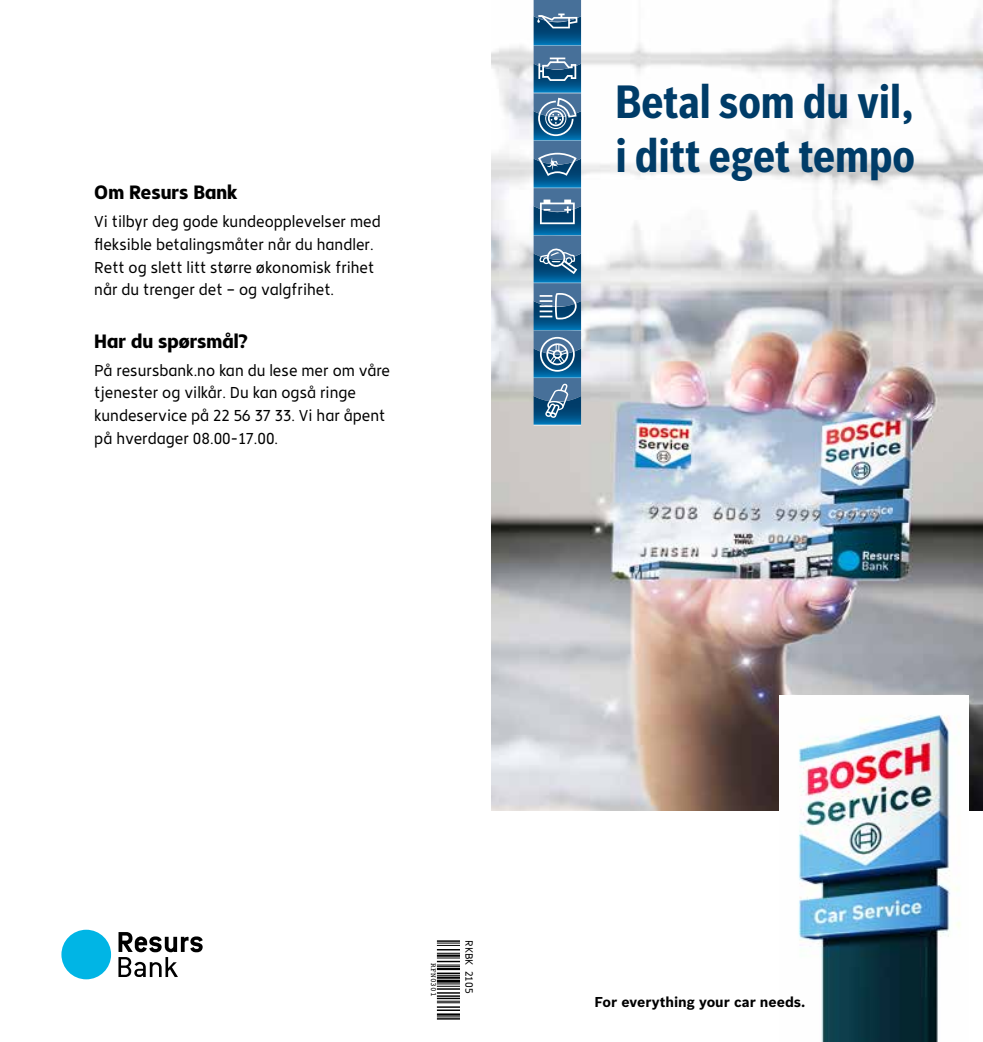
<style>
.page{position:relative;width:983px;height:1042px;background:#fff}
.page>*{position:absolute;margin:0;border:0;box-sizing:border-box;transform-origin:0 0}
.t1{font:700 45.5px/54.6px "Bosch Sans Cond";color:#003c68}
.t2{font:800 19.25px "Resurs Sans";color:#000}
.t3{font:15.75px/22.8px "Resurs Sans";color:#000}
.t4{font:700 14px "Bosch Sans";color:#000}
.t5{font:10.5px "Resurs Sans";color:#000}
.t6{font:7.88px "Courier";color:#000}
</style>
<div class="page">
<img style="left:491px;top:0;width:491px;height:810px">
<hr style="left:437px;top:940px;width:23px;height:2px;background:#000">
<svg style="left:437px;top:942px;width:23px;height:25px"></svg>
<hr style="left:437px;top:968px;width:23px;height:2px;background:#000">
<hr style="left:437px;top:972px;width:23px;height:2px;background:#000">
<svg style="left:437px;top:975px;width:23px;height:1px"></svg>
<hr style="left:437px;top:976px;width:23px;height:3px;background:#000">
<hr style="left:437px;top:979px;width:23px;height:3px;background:#000">
<svg style="left:437px;top:983px;width:23px;height:10px"></svg>
<hr style="left:437px;top:995px;width:23px;height:2px;background:#000">
<hr style="left:437px;top:997px;width:23px;height:2px;background:#000">
<svg style="left:437px;top:1001px;width:23px;height:2px"></svg>
<hr style="left:437px;top:1006px;width:23px;height:2px;background:#000">
<hr style="left:437px;top:1009px;width:23px;height:2px;background:#000">
<hr style="left:437px;top:1013px;width:23px;height:2px;background:#000">
<svg style="left:437px;top:1016px;width:23px;height:3px"></svg>
<div style="left:61px;top:929px;width:50px;height:50px;background:#00b5e5;border-radius:50%"></div>
<svg style="left:118px;top:932px;width:85px;height:45px"></svg>
<img style="left:533px;top:117px;width:48px;height:89px">
<img style="left:533px;top:22px;width:48px;height:95px">
<svg style="left:538px;top:98px;width:38px;height:38px"></svg>
<img style="left:533px;top:141px;width:48px;height:24px">
<svg style="left:538px;top:153px;width:38px;height:23px"></svg>
<img style="left:533px;top:206px;width:48px;height:30px">
<svg style="left:540px;top:200px;width:34px;height:24px"></svg>
<img style="left:533px;top:307px;width:48px;height:41px">
<img style="left:533px;top:236px;width:48px;height:71px">
<svg style="left:539px;top:293px;width:37px;height:26px"></svg>
<img style="left:533px;top:348px;width:48px;height:77px">
<svg style="left:540px;top:337px;width:34px;height:35px"></svg>
<img style="left:533px;top:378px;width:48px;height:24px">
<svg style="left:545px;top:384px;width:23px;height:34px"></svg>
<img style="left:533px;top:0;width:48px;height:22px">
<svg style="left:537px;top:14px;width:40px;height:14px"></svg>
<img style="left:533px;top:46px;width:48px;height:24px">
<svg style="left:538px;top:58px;width:38px;height:23px"></svg>
<svg style="left:539px;top:247px;width:38px;height:27px"></svg>
<img style="left:779px;top:696px;width:189px;height:346px">
<p class="t2" style="left:94px;top:181px;width:145px">Om Resurs Bank</p>
<p class="t3" style="left:94px;top:210px;width:288px">Vi tilbyr deg gode kundeopplevelser med fleksible betalingsmåter når du handler.<br>Rett og slett litt større økonomisk frihet når du trenger det – og valgfrihet.</p>
<p class="t2" style="left:94px;top:329px;width:155px">Har du spørsmål?</p>
<p class="t3" style="left:94px;top:358px;width:297px">På resursbank.no kan du lese mer om våre tjenester og vilkår. Du kan også ringe kundeservice på 22 56 37 33. Vi har åpent på hverdager 08.00-17.00.</p>
<h1 class="t1" style="left:615px;top:75px;width:301px">Betal som du vil, i ditt eget tempo</h1>
<p class="t6" style="left:439px;top:963px;width:34px;rotate:90deg">RFN0301</p>
<p class="t5" style="left:475px;top:940px;width:54px;rotate:90deg">RKBK 2105</p>
<p class="t4" style="left:594px;top:993px;width:212px">For everything your car needs.</p>
</div>
